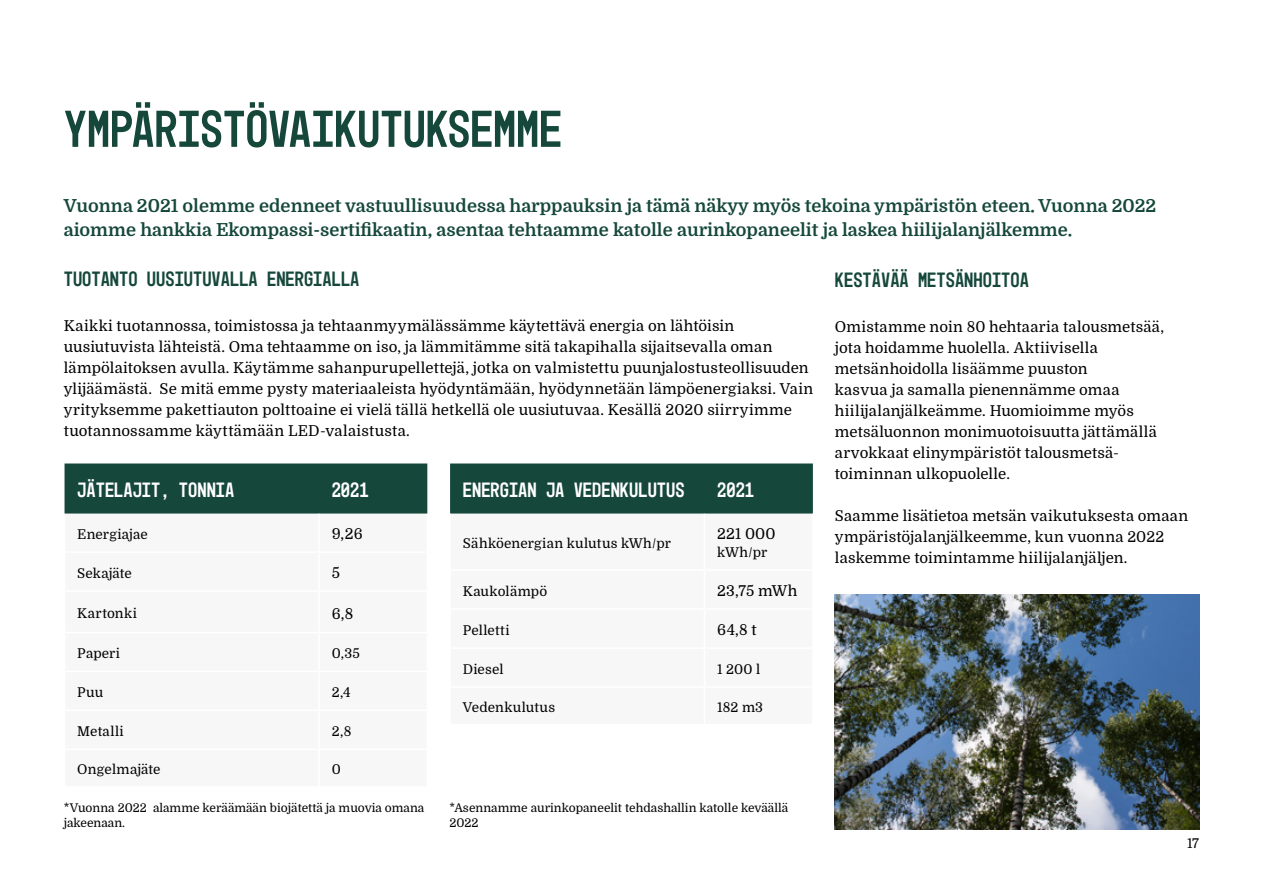
<style>
.page{position:relative;width:1263px;height:893px;background:#fff}
.page>*{position:absolute;margin:0;border:0;box-sizing:border-box;transform-origin:0 0}
.t1{font:52.5px "Mono 45 Headline";letter-spacing:-.005em;color:#15473a}
.t2{font:21px "Mono 45 Headline";color:#15473a}
.t3{font:21px "Mono 45 Headline";color:#fff}
.t4{font:700 18px/24px "Domine";color:#15473a}
.t5{font:15px/21px "Domine";letter-spacing:.015em;color:#000}
.t6{font:13.5px "Domine";letter-spacing:.01em;color:#000}
.t7{font:13.5px "Domine";letter-spacing:.035em;color:#000}
.t8{font:12px/14.4px "Domine";color:#000}
</style>
<div class="page">
<img style="left:835px;top:594px;width:364px;height:235px">
<div style="left:65px;top:463px;width:362px;height:51px;background:#15473a"></div>
<div style="left:450px;top:463px;width:363px;height:51px;background:#15473a"></div>
<h1 class="t1" style="left:64px;top:98px;width:500px">YMPÄRISTÖVAIKUTUKSEMME</h1>
<p class="t4" style="left:64px;top:194px;width:1094px">Vuonna 2021 olemme edenneet vastuullisuudessa harppauksin ja tämä näkyy myös tekoina ympäristön eteen. Vuonna 2022 aiomme hankkia Ekompassi-sertifikaatin, asentaa tehtaamme katolle aurinkopaneelit ja laskea hiilijalanjälkemme.</p>
<h2 class="t2" style="left:64px;top:267px;width:297px">TUOTANTO UUSIUTUVALLA ENERGIALLA</h2>
<p class="t5" style="left:64px;top:316px;width:751px">Kaikki tuotannossa, toimistossa ja tehtaanmyymälässämme käytettävä energia on lähtöisin uusiutuvista lähteistä. Oma tehtaamme on iso, ja lämmitämme sitä takapihalla sijaitsevalla oman lämpölaitoksen avulla. Käytämme sahanpurupellettejä, jotka on valmistettu puunjalostusteollisuuden ylijäämästä. Se mitä emme pysty materiaaleista hyödyntämään, hyödynnetään lämpöenergiaksi. Vain yrityksemme pakettiauton polttoaine ei vielä tällä hetkellä ole uusiutuvaa. Kesällä 2020 siirryimme tuotannossamme käyttämään LED-valaistusta.</p>
<h2 class="t3" style="left:77px;top:477px;width:159px">JÄTELAJIT, TONNIA</h2>
<h2 class="t3" style="left:332px;top:477px;width:38px">2021</h2>
<p class="t6" style="left:77px;top:526px;width:72px">Energiajae</p>
<p class="t5" style="left:332px;top:524px;width:33px">9,26</p>
<p class="t6" style="left:77px;top:565px;width:56px">Sekajäte</p>
<p class="t5" style="left:332px;top:563px;width:10px">5</p>
<p class="t7" style="left:77px;top:606px;width:61px">Kartonki</p>
<p class="t5" style="left:332px;top:603px;width:23px">6,8</p>
<p class="t6" style="left:77px;top:646px;width:44px">Paperi</p>
<p class="t6" style="left:332px;top:646px;width:30px">0,35</p>
<p class="t6" style="left:77px;top:685px;width:28px">Puu</p>
<p class="t6" style="left:332px;top:685px;width:21px">2,4</p>
<p class="t6" style="left:77px;top:724px;width:48px">Metalli</p>
<p class="t6" style="left:332px;top:724px;width:21px">2,8</p>
<p class="t6" style="left:77px;top:762px;width:85px">Ongelmajäte</p>
<p class="t6" style="left:332px;top:762px;width:11px">0</p>
<h2 class="t3" style="left:463px;top:477px;width:223px">ENERGIAN JA VEDENKULUTUS</h2>
<h2 class="t3" style="left:717px;top:477px;width:38px">2021</h2>
<p class="t6" style="left:463px;top:535px;width:210px">Sähköenergian kulutus kWh/pr</p>
<p class="t5" style="left:717px;top:524px;width:60px">221 000</p>
<p class="t6" style="left:717px;top:545px;width:52px">kWh/pr</p>
<p class="t6" style="left:463px;top:583px;width:86px">Kaukolämpö</p>
<p class="t5" style="left:717px;top:581px;width:82px">23,75 mWh</p>
<p class="t6" style="left:463px;top:622px;width:48px">Pelletti</p>
<p class="t5" style="left:717px;top:620px;width:41px">64,8 t</p>
<p class="t6" style="left:463px;top:661px;width:42px">Diesel</p>
<p class="t6" style="left:717px;top:661px;width:44px">1 200 l</p>
<p class="t6" style="left:463px;top:700px;width:94px">Vedenkulutus</p>
<p class="t6" style="left:717px;top:700px;width:47px">182 m3</p>
<p class="t8" style="left:64px;top:801px;width:362px">*Vuonna 2022 alamme keräämään biojätettä ja muovia omana jakeenaan.</p>
<p class="t8" style="left:449px;top:801px;width:340px">*Asennamme aurinkopaneelit tehdashallin katolle keväällä<br>2022</p>
<h2 class="t2" style="left:835px;top:268px;width:196px">KESTÄVÄÄ METSÄNHOITOA</h2>
<p class="t5" style="left:835px;top:317px;width:331px">Omistamme noin 80 hehtaaria talousmetsää, jota hoidamme huolella. Aktiivisella metsänhoidolla lisäämme puuston<br>kasvua ja samalla pienennämme omaa hiilijalanjälkeämme. Huomioimme myös metsäluonnon monimuotoisuutta jättämällä arvokkaat elinympäristöt talousmetsä&shy;toiminnan ulkopuolelle.</p>
<p class="t5" style="left:835px;top:506px;width:355px">Saamme lisätietoa metsän vaikutuksesta omaan ympäristöjalanjälkeemme, kun vuonna 2022 laskemme toimintamme hiilijalanjäljen.</p>
<p class="t6" style="left:1187px;top:836px;width:14px">17</p>
</div>
